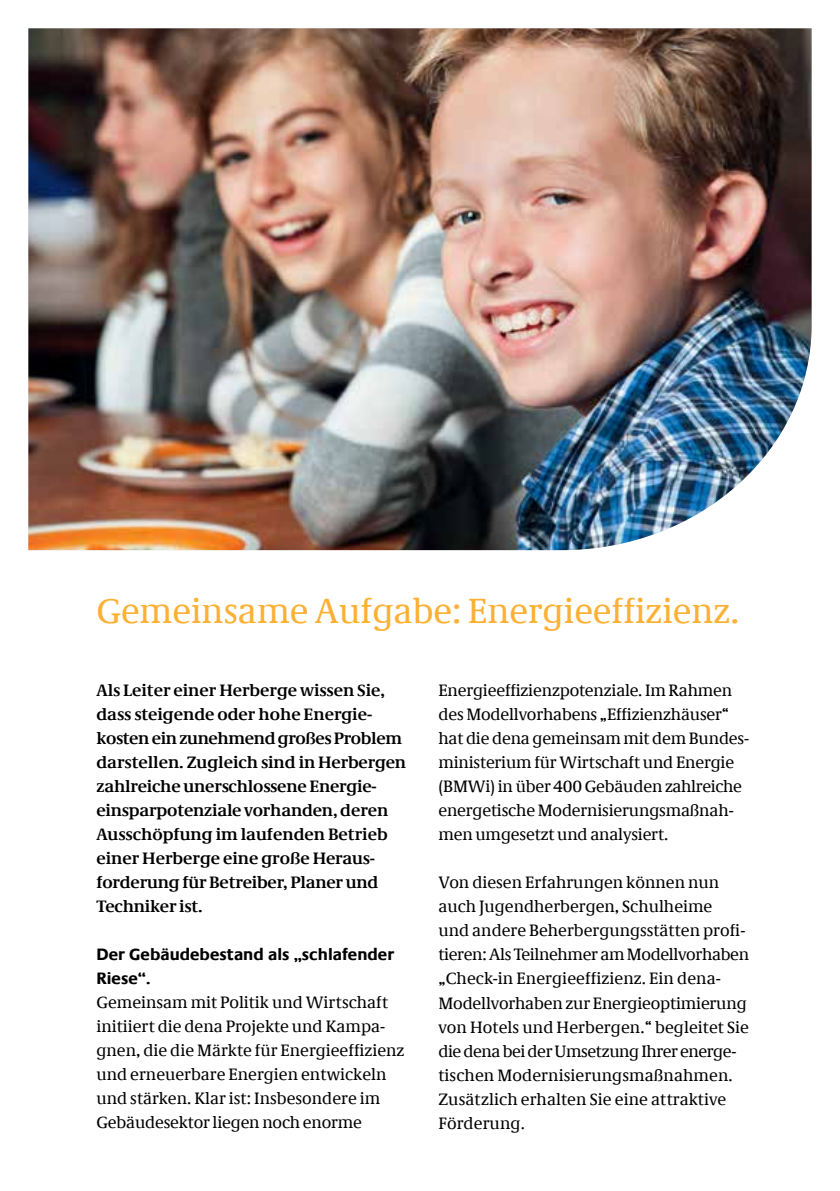
<style>
.page{position:relative;width:840px;height:1191px;background:#fff}
.page>*{position:absolute;margin:0;border:0;box-sizing:border-box;transform-origin:0 0}
.t1{font:36px "Neue Demos";color:#fcb034}
.t2{font:17px/24px "Neue Demos";color:#000}
.t3{font:700 17px/24px "Neue Demos";letter-spacing:-.01em;color:#000}
.t4{font:700 17px/24px "Neue Praxis";color:#000}
</style>
<div class="page">
<img style="left:28px;top:28px;width:783px;height:522px">
<h1 class="t1" style="left:96px;top:588px;width:644px">Gemeinsame Aufgabe: Energieeffizienz.</h1>
<p class="t3" style="left:96px;top:678px;width:311px">Als Leiter einer Herberge wissen Sie, dass steigende oder hohe Energie&shy;kosten ein zunehmend großes Problem darstellen. Zugleich sind in Herbergen zahlreiche unerschlossene Energie&shy;einsparpotenziale vorhanden, deren Ausschöpfung im laufenden Betrieb einer Herberge eine große Heraus&shy;forderung für Betreiber, Planer und Techniker ist.</p>
<p class="t4" style="left:96px;top:942px;width:299px">Der Gebäudebestand als „schlafender<br>Riese“.</p>
<p class="t2" style="left:96px;top:990px;width:309px">Gemeinsam mit Politik und Wirtschaft initiiert die dena Projekte und Kampa&shy;gnen, die die Märkte für Energieeffizienz und erneuerbare Energien entwickeln und stärken. Klar ist: Insbesondere im Gebäudesektor liegen noch enorme</p>
<p class="t2" style="left:438px;top:678px;width:312px">Energieeffizienzpotenziale. Im Rahmen des Modellvorhabens „Effizienzhäuser“ hat die dena gemeinsam mit dem Bundes&shy;ministerium für Wirtschaft und Energie (BMWi) in über 400 Gebäuden zahlreiche energetische Modernisierungsmaßnah&shy;men umgesetzt und analysiert.</p>
<p class="t2" style="left:438px;top:870px;width:312px">Von diesen Erfahrungen können nun auch Jugendherbergen, Schulheime<br>und andere Beherbergungsstätten profi&shy;tieren: Als Teilnehmer am Modellvorhaben „Check-in Energieeffizienz. Ein dena-Modellvorhaben zur Energieoptimierung von Hotels und Herbergen.“ begleitet Sie die dena bei der Umsetzung Ihrer energe&shy;tischen Modernisierungsmaßnahmen.<br>Zusätzlich erhalten Sie eine attraktive Förderung.</p>
</div>
